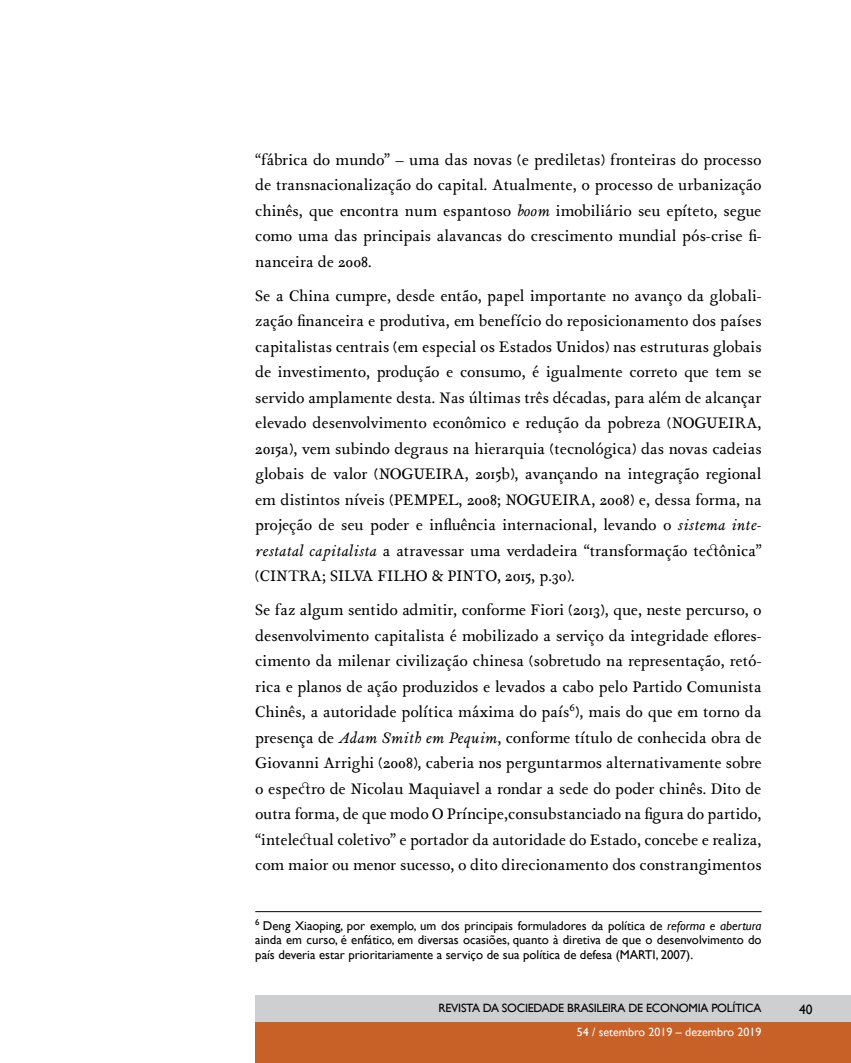
<style>
.page{position:relative;width:851px;height:1063px;background:#fff}
.page>*{position:absolute;margin:0;border:0;box-sizing:border-box;transform-origin:0 0}
.t1{font:16.5px/25.5px "Isidora";color:#000;text-align:justify}
.t2{font:13.5px "Gill Sans";color:#000}
.t3{font:12.75px/14.2px "Gill Sans";color:#000;text-align:justify}
.t4{font:12px "Gill Sans";letter-spacing:-.02em;color:#000}
.t5{font:12px "Gill Sans";color:#fff}
.s1{font-style:italic}
</style>
<div class="page">
<div style="left:255px;top:1022px;width:595px;height:41px;background:#c86128"></div>
<div style="left:255px;top:995px;width:595px;height:27px;background:#cdcfd0"></div>
<hr style="left:255px;top:911px;width:506px;height:1px;background:#000">
<p class="t1" style="left:255px;top:146px;width:508px">“fábrica do mundo” – uma das novas (e prediletas) fronteiras do processo de transnacionalização do capital. Atualmente, o processo de urbanização chinês, que encontra num espantoso <span class="s1">boom</span> imobiliário seu epíteto, segue como uma das principais alavancas do crescimento mundial pós-crise fi&shy;nanceira de 2008.</p>
<p class="t1" style="left:255px;top:282px;width:508px">Se a China cumpre, desde então, papel importante no avanço da globali&shy;zação financeira e produtiva, em benefício do reposicionamento dos países capitalistas centrais (em especial os Estados Unidos) nas estruturas globais de investimento, produção e consumo, é igualmente correto que tem se servido amplamente desta. Nas últimas três décadas, para além de alcançar elevado desenvolvimento econômico e redução da pobreza (NOGUEIRA, 2015a), vem subindo degraus na hierarquia (tecnológica) das novas cadeias globais de valor (NOGUEIRA, 2015b), avançando na integração regional em distintos níveis (PEMPEL, 2008; NOGUEIRA, 2008) e, dessa forma, na projeção de seu poder e influência internacional, levando o <span class="s1">sistema inte&shy;restatal capitalista</span> a atravessar uma verdadeira “transformação tectônica” (CINTRA; SILVA FILHO &amp; PINTO, 2015, p.30).</p>
<p class="t1" style="left:255px;top:597px;width:508px">Se faz algum sentido admitir, conforme Fiori (2013), que, neste percurso, o desenvolvimento capitalista é mobilizado a serviço da integridade eflores&shy;cimento da milenar civilização chinesa (sobretudo na representação, retó&shy;rica e planos de ação produzidos e levados a cabo pelo Partido Comunista Chinês, a autoridade política máxima do país<sup>6</sup>), mais do que em torno da presença de <span class="s1">Adam Smith em Pequim</span>, conforme título de conhecida obra de Giovanni Arrighi (2008), caberia nos perguntarmos alternativamente sobre o espectro de Nicolau Maquiavel a rondar a sede do poder chinês. Dito de outra forma, de que modo O Príncipe,consubstanciado na figura do partido, “intelectual coletivo” e portador da autoridade do Estado, concebe e realiza, com maior ou menor sucesso, o dito direcionamento dos constrangimentos</p>
<p class="t3" style="left:255px;top:919px;width:508px"><sup>6</sup> Deng Xiaoping, por exemplo, um dos principais formuladores da política de <span class="s1">reforma e abertura </span>ainda em curso, é enfático, em diversas ocasiões, quanto à diretiva de que o desenvolvimento do país deveria estar prioritariamente a serviço de sua política de defesa (MARTI, 2007).</p>
<p class="t4" style="left:438px;top:1001px;width:324px">REVISTA DA SOCIEDADE BRASILEIRA DE ECONOMIA POLÍTICA</p>
<p class="t5" style="left:576px;top:1025px;width:186px">54 / setembro 2019 – dezembro 2019</p>
<p class="t2" style="left:799px;top:1001px;width:15px">40</p>
</div>
